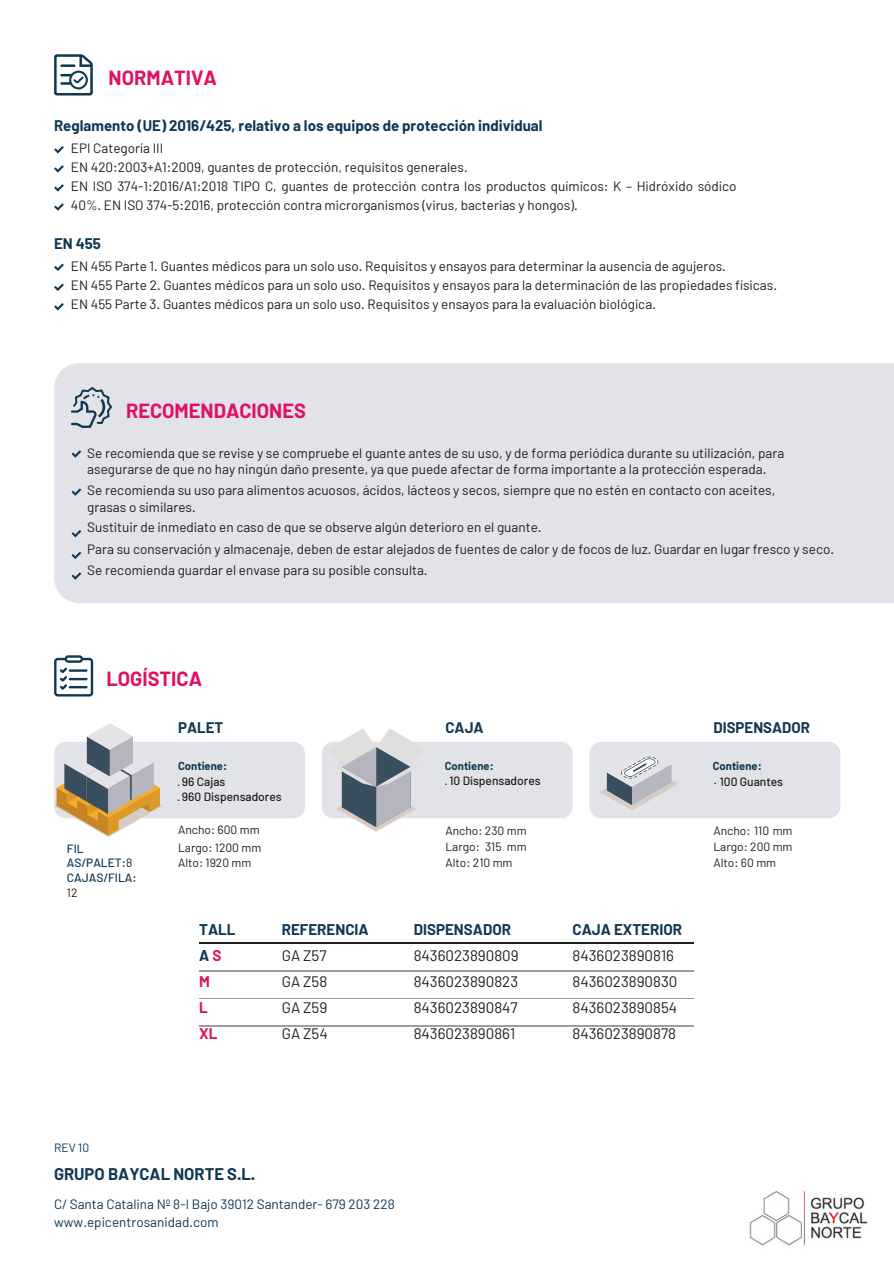
<style>
.page{position:relative;width:894px;height:1264px;background:#fff}
.page>*{position:absolute;margin:0;border:0;box-sizing:border-box;transform-origin:0 0}
.t1{font:700 19.95px "Barlow";color:#e01162}
.t2{font:700 16.5px "Barlow";color:#103754}
.t3{font:15.15px/26px "Barlow";color:#1d1d1b;text-align:justify}
.t4{font:700 15.15px/26px "Barlow";color:#103754}
.t5{font:700 15px "Barlow";color:#103754}
.t6{font:13.5px/19.2px "Barlow";color:#1d1d1b}
.t7{font:13.5px/18px "Barlow";color:#103754}
.t8{font:12px/15.8px "Barlow";color:#1d1d1b;text-align:justify}
.t9{font:500 12px/14.7px "Barlow";color:#1d1d1b}
.t10{font:500 12px/14.7px "Barlow";color:#103754}
.t11{font:12px "Barlow";color:#103754}
.t12{font:12px "IBM Plex Sans Cond";color:#1d1d1b}
.t13{font:700 11.25px "Barlow";color:#103754}
.s1{font-weight:400;color:#1d1d1b}
.s2{font-weight:400}
.s3{color:#e01162}
</style>
<div class="page">
<svg style="left:54px;top:146px;width:10px;height:7px"></svg>
<svg style="left:54px;top:184px;width:10px;height:8px"></svg>
<svg style="left:54px;top:165px;width:10px;height:8px"></svg>
<svg style="left:54px;top:203px;width:10px;height:8px"></svg>
<svg style="left:54px;top:263px;width:10px;height:8px"></svg>
<svg style="left:54px;top:283px;width:10px;height:8px"></svg>
<svg style="left:54px;top:303px;width:10px;height:7px"></svg>
<svg style="left:54px;top:54px;width:39px;height:41px"></svg>
<svg style="left:54px;top:655px;width:39px;height:41px"></svg>
<div style="left:54px;top:741px;width:251px;height:77px;background:#e2e3e8;border-radius:12px"></div>
<svg style="left:54px;top:723px;width:108px;height:114px"></svg>
<div style="left:322px;top:741px;width:250px;height:77px;background:#e2e3e8;border-radius:12px"></div>
<svg style="left:328px;top:729px;width:95px;height:102px"></svg>
<hr style="left:199px;top:942px;width:494px;height:2px;background:#1d1d1b">
<hr style="left:199px;top:970px;width:494px;height:1px;background:#9d9d9c">
<hr style="left:199px;top:997px;width:494px;height:1px;background:#9d9d9c">
<hr style="left:199px;top:1025px;width:494px;height:1px;background:#9d9d9c">
<div style="left:54px;top:363px;width:839px;height:240px;background:#e2e3e8"></div>
<svg style="left:71px;top:450px;width:10px;height:8px"></svg>
<svg style="left:71px;top:488px;width:10px;height:8px"></svg>
<svg style="left:71px;top:530px;width:10px;height:7px"></svg>
<svg style="left:71px;top:551px;width:10px;height:8px"></svg>
<svg style="left:71px;top:572px;width:10px;height:8px"></svg>
<svg style="left:71px;top:387px;width:41px;height:41px;background:#adb8c2"></svg>
<div style="left:589px;top:741px;width:251px;height:77px;background:#e2e3e8;border-radius:12px"></div>
<svg style="left:600px;top:756px;width:77px;height:54px"></svg>
<img style="left:749px;top:1190px;width:119px;height:56px">
<h1 class="t1" style="left:109px;top:65px;width:110px">NORMATIVA</h1>
<p class="t5" style="left:54px;top:116px;width:490px">Reglamento (UE) 2016/425, relativo a los equipos de protección individual</p>
<p class="t6" style="left:71px;top:138px;width:667px">EPI Categoría III<br>EN 420:2003+A1:2009, guantes de protección, requisitos generales.<br>EN ISO 374-1:2016/A1:2018 TIPO C, guantes de protección contra los productos químicos: K – Hidróxido sódico 40%. EN ISO 374-5:2016, protección contra microrganismos (virus, bacterias y hongos).</p>
<p class="t5" style="left:54px;top:234px;width:48px">EN 455</p>
<p class="t6" style="left:71px;top:256px;width:707px">EN 455 Parte 1. Guantes médicos para un solo uso. Requisitos y ensayos para determinar la ausencia de agujeros.<br>EN 455 Parte 2. Guantes médicos para un solo uso. Requisitos y ensayos para la determinación de las propiedades físicas.<br>EN 455 Parte 3. Guantes médicos para un solo uso. Requisitos y ensayos para la evaluación biológica.</p>
<h1 class="t1" style="left:126px;top:398px;width:181px">RECOMENDACIONES</h1>
<p class="t6" style="left:87px;top:445px;width:698px;line-height:15.8px">Se recomienda que se revise y se compruebe el guante antes de su uso, y de forma periódica durante su utilización, para asegurarse de que no hay ningún daño presente, ya que puede afectar de forma importante a la protección esperada.</p>
<p class="t6" style="left:87px;top:481px;width:689px;line-height:17px">Se recomienda su uso para alimentos acuosos, ácidos, lácteos y secos, siempre que no estén en contacto con aceites, grasas o similares.</p>
<p class="t6" style="left:87px;top:516px;width:748px;line-height:21.5px">Sustituir de inmediato en caso de que se observe algún deterioro en el guante.<br>Para su conservación y almacenaje, deben de estar alejados de fuentes de calor y de focos de luz. Guardar en lugar fresco y seco.<br>Se recomienda guardar el envase para su posible consulta.</p>
<h1 class="t1" style="left:106px;top:666px;width:97px">LOGÍSTICA</h1>
<p class="t5" style="left:178px;top:718px;width:47px">PALET</p>
<p class="t5" style="left:445px;top:718px;width:40px">CAJA</p>
<p class="t5" style="left:713px;top:718px;width:98px">DISPENSADOR</p>
<p class="t10" style="left:67px;top:840px;width:71px">FIL<br>AS/PALET:<span class="s1">8<br></span>CAJAS/FILA:</p>
<p class="t8" style="left:67px;top:883px;width:12px">12</p>
<p class="t11" style="left:54px;top:1139px;width:37px">REV 10</p>
<p class="t13" style="left:178px;top:758px;width:51px">Contiene:</p>
<p class="t13" style="left:444px;top:758px;width:51px">Contiene:</p>
<p class="t13" style="left:712px;top:758px;width:51px">Contiene:</p>
<p class="t9" style="left:178px;top:774px;width:105px"><span class="s2">·</span> 96 Cajas<br><span class="s2">·</span> 960 Dispensadores</p>
<p class="t8" style="left:178px;top:819px;width:85px;line-height:18px">Ancho: 600 mm<br>Largo: 1200 mm</p>
<p class="t8" style="left:178px;top:854px;width:75px">Alto: 1920 mm</p>
<p class="t4" style="left:199px;top:916px;width:38px">TALL<br>A<span class="s3">S<br>M<br>L<br>XL</span></p>
<p class="t4" style="left:282px;top:916px;width:88px">REFERENCIA</p>
<p class="t3" style="left:282px;top:942px;width:47px">GA Z57<br>GA Z58<br>GA Z59<br>GA Z54</p>
<p class="t9" style="left:445px;top:773px;width:97px"><span class="s2">·</span> 10 Dispensadores</p>
<p class="t9" style="left:719px;top:773px;width:65px">100 Guantes</p>
<p class="t8" style="left:713px;top:822px;width:81px">Ancho: 110 mm Largo: 200 mm Alto: 60 mm</p>
<p class="t12" style="left:713px;top:775px;width:5px">·</p>
<p class="t8" style="left:445px;top:822px;width:83px">Ancho: 230 mm Largo: 315 mm Alto: 210 mm</p>
<p class="t4" style="left:413px;top:916px;width:99px">DISPENSADOR</p>
<p class="t3" style="left:413px;top:942px;width:106px">8436023890809<br>8436023890823<br>8436023890847<br>8436023890861</p>
<p class="t4" style="left:572px;top:916px;width:111px">CAJA EXTERIOR</p>
<p class="t3" style="left:572px;top:942px;width:106px;text-align:left">8436023890816<br>8436023890830<br>8436023890854<br>8436023890878</p>
<p class="t2" style="left:54px;top:1163px;width:203px">GRUPO BAYCAL NORTE S.L.</p>
<p class="t7" style="left:54px;top:1194px;width:342px">C/ Santa Catalina Nº 8-I Bajo 39012 Santander- 679 203 228 www.epicentrosanidad.com</p>
</div>
